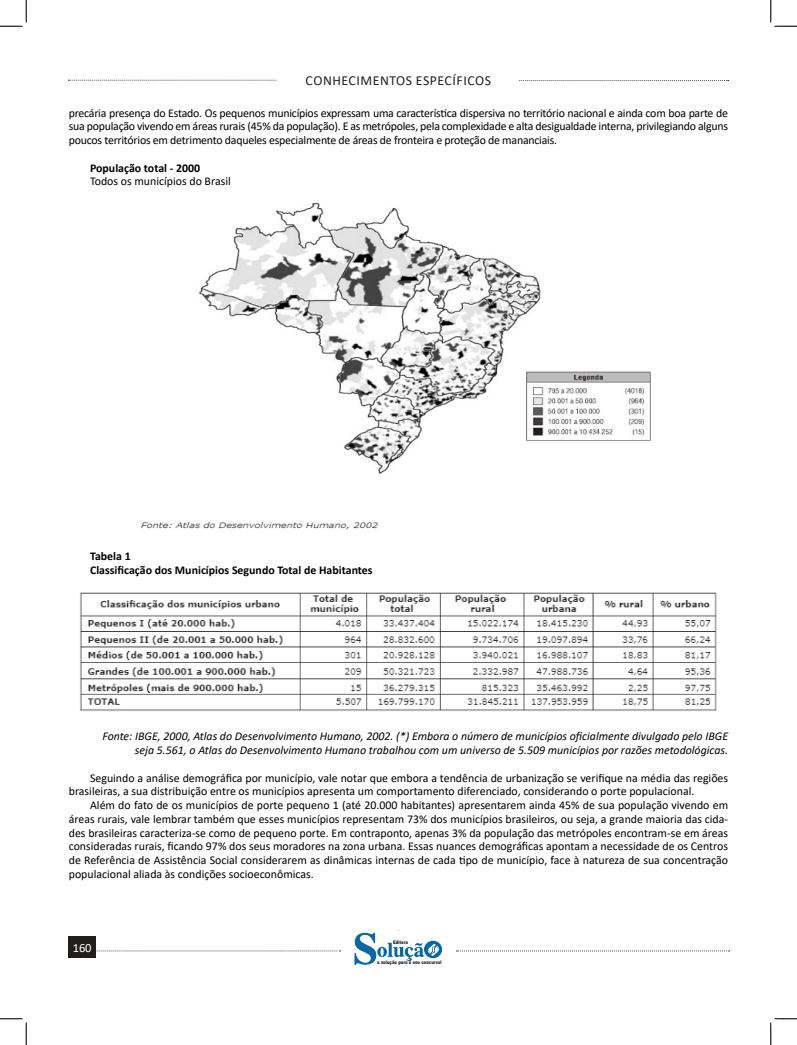
<style>
.page{position:relative;width:797px;height:1045px;background:#fff}
.page>*{position:absolute;margin:0;border:0;box-sizing:border-box;transform-origin:0 0}
.t1{font:13.75px "Calibri";letter-spacing:.04em;color:#231f20}
.t2{font:12.5px "Calibri";letter-spacing:-.02em;color:#fff}
.t3{font:11.88px/13.8px "Calibri";color:#000;text-align:justify}
.FONT_REF{font:italic 11.88px/13.8px "Calibri";color:#000;text-align:right}
.t4{font:700 11.88px "Calibri";color:#000}
.t5{font:900 5px "Arial";color:#231f20;scale:.76 1}
</style>
<div class="page">
<svg style="left:96px;top:950px;width:244px;height:1px"></svg>
<svg style="left:68px;top:80px;width:209px;height:1px"></svg>
<svg style="left:519px;top:80px;width:209px;height:1px"></svg>
<svg style="left:456px;top:950px;width:273px;height:1px"></svg>
<div style="left:68px;top:936px;width:28px;height:22px;background:#241e1b"></div>
<svg style="left:354px;top:930px;width:88px;height:35px"></svg>
<img style="left:141px;top:202px;width:510px;height:328px">
<img style="left:80px;top:592px;width:637px;height:119px">
<svg style="left:0;top:0;width:27px;height:27px"></svg>
<svg style="left:0;top:1018px;width:27px;height:27px"></svg>
<svg style="left:770px;top:0;width:27px;height:27px"></svg>
<svg style="left:770px;top:1018px;width:27px;height:27px"></svg>
<p class="t1" style="left:305px;top:71px;width:187px">CONHECIMENTOS ESPECÍFICOS</p>
<p class="t3" style="left:69px;top:106px;width:660px">precária presença do Estado. Os pequenos municípios expressam uma característica dispersiva no território nacional e ainda com boa parte de sua população vivendo em áreas rurais (45% da população). E as metrópoles, pela complexidade e alta desigualdade interna, privilegiando alguns poucos territórios em detrimento daqueles especialmente de áreas de fronteira e proteção de mananciais.</p>
<p class="t4" style="left:90px;top:159px;width:112px">População total - 2000</p>
<p class="t3" style="left:90px;top:174px;width:142px">Todos os municípios do Brasil</p>
<p class="t4" style="left:90px;top:548px;width:42px">Tabela 1</p>
<p class="t4" style="left:90px;top:561px;width:284px">Classificação dos Municípios Segundo Total de Habitantes</p>
<p class="FONT_REF" style="left:102px;top:729px;width:627px">Fonte: IBGE, 2000, Atlas do Desenvolvimento Humano, 2002. (*) Embora o número de municípios oficialmente divulgado pelo IBGE seja 5.561, o Atlas do Desenvolvimento Humano trabalhou com um universo de 5.509 municípios por razões metodológicas.</p>
<p class="t3" style="left:69px;top:770px;width:661px;text-indent:21px">Seguindo a análise demográfica por município, vale notar que embora a tendência de urbanização se verifique na média das regiões brasileiras, a sua distribuição entre os municípios apresenta um comportamento diferenciado, considerando o porte populacional.</p>
<p class="t3" style="left:69px;top:798px;width:661px;text-indent:21px">Além do fato de os municípios de porte pequeno 1 (até 20.000 habitantes) apresentarem ainda 45% de sua população vivendo em áreas rurais, vale lembrar também que esses municípios representam 73% dos municípios brasileiros, ou seja, a grande maioria das cida&shy;des brasileiras caracteriza-se como de pequeno porte. Em contraponto, apenas 3% da população das metrópoles encontram-se em áreas consideradas rurais, ficando 97% dos seus moradores na zona urbana. Essas nuances demográficas apontam a necessidade de os Centros de Referência de Assistência Social considerarem as dinâmicas internas de cada tipo de município, face à natureza de sua concentração populacional aliada às condições socioeconômicas.</p>
<p class="t2" style="left:73px;top:939px;width:20px">160</p>
<p class="t2" style="left:70px;top:942px;width:20px">160</p>
<p class="t5" style="left:393px;top:939px;width:21px">Editora</p>
<p class="t5" style="left:377px;top:959px;width:86px">a solução para o seu concurso!</p>
</div>
